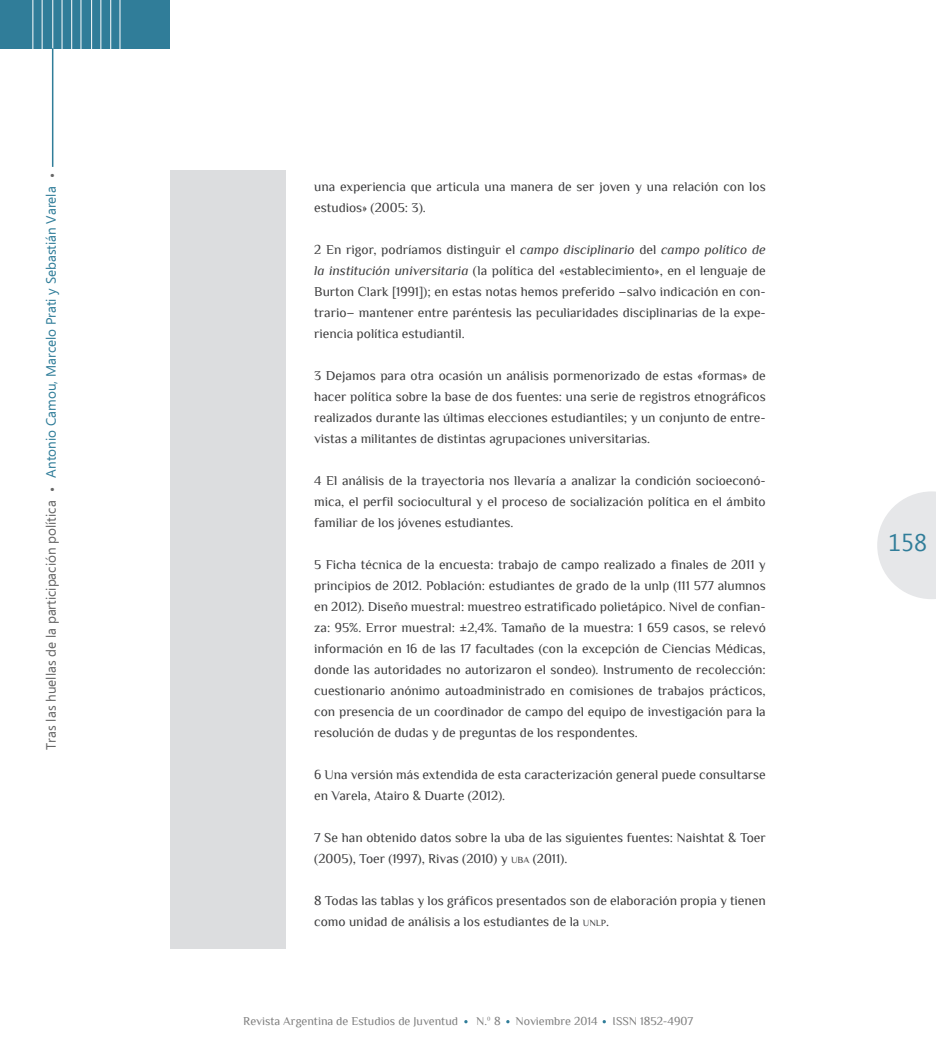
<style>
.page{position:relative;width:936px;height:1063px;background:#fff}
.page>*{position:absolute;margin:0;border:0;box-sizing:border-box;transform-origin:0 0}
.t1{font:24px "Ebrima";color:#307d99}
.tx_notas{font:13.5px/21px "Philosopher";color:#3e3e3f}
.t2{font:13.5px "Ebrima";color:#307d99}
.t3{font:13.5px "Ebrima";color:#666}
.t4{font:13.5px "Philosopher";color:#666}
.t5{font:12px "Philosopher";color:#808080}
.s1{font-style:italic}
.s2{font-size:9.45px}
</style>
<div class="page">
<div style="left:0;top:0;width:170px;height:48px;background:#307d99"></div>
<hr style="left:33px;top:0;width:1px;height:63px;background:#fff">
<hr style="left:110px;top:0;width:1px;height:50px;background:#fff">
<hr style="left:71px;top:0;width:1px;height:63px;background:#fff">
<hr style="left:52px;top:0;width:1px;height:63px;background:#fff">
<hr style="left:91px;top:0;width:1px;height:63px;background:#fff">
<hr style="left:42px;top:0;width:1px;height:63px;background:#fff">
<hr style="left:52px;top:48px;width:1px;height:119px;background:#307d99">
<hr style="left:120px;top:0;width:1px;height:50px;background:#fff">
<hr style="left:81px;top:0;width:1px;height:63px;background:#fff">
<hr style="left:62px;top:0;width:1px;height:63px;background:#fff">
<hr style="left:101px;top:0;width:1px;height:63px;background:#fff">
<svg style="left:877px;top:491px;width:58px;height:108px"></svg>
<div style="left:170px;top:170px;width:115px;height:778px;background:#dcdddf"></div>
<p class="t4" style="left:50px;top:168px;width:6px">•</p>
<p class="t2" style="left:41px;top:478px;width:293px;rotate:-90deg">Antonio Camou, Marcelo Prati y Sebastián Varela</p>
<p class="t3" style="left:41px;top:750px;width:251px;rotate:-90deg">Tras las huellas de la participación política</p>
<p class="t4" style="left:50px;top:483px;width:6px">•</p>
<p class="tx_notas" style="left:314px;top:176px;width:453px">una experiencia que articula una manera de ser joven y una relación con los estudios» (2005: 3).</p>
<p class="tx_notas" style="left:314px;top:239px;width:453px;text-align:justify">2 En rigor, podríamos distinguir el <span class="s1">campo disciplinario</span> del <span class="s1">campo político de la institución universitaria</span> (la política del «establecimiento», en el lenguaje de Burton Clark [1991]); en estas notas hemos preferido –salvo indicación en con&shy;trario– mantener entre paréntesis las peculiaridades disciplinarias de la expe&shy;riencia política estudiantil.</p>
<p class="tx_notas" style="left:314px;top:365px;width:453px;text-align:justify">3 Dejamos para otra ocasión un análisis pormenorizado de estas «formas» de hacer política sobre la base de dos fuentes: una serie de registros etnográficos realizados durante las últimas elecciones estudiantiles; y un conjunto de entre&shy;vistas a militantes de distintas agrupaciones universitarias.</p>
<p class="tx_notas" style="left:314px;top:470px;width:453px;text-align:justify">4 El análisis de la trayectoria nos llevaría a analizar la condición socioeconó&shy;mica, el perfil sociocultural y el proceso de socialización política en el ámbito familiar de los jóvenes estudiantes.</p>
<p class="tx_notas" style="left:314px;top:554px;width:453px;text-align:justify">5 Ficha técnica de la encuesta: trabajo de campo realizado a finales de 2011 y principios de 2012. Población: estudiantes de grado de la unlp (111 577 alumnos en 2012). Diseño muestral: muestreo estratificado polietápico. Nivel de confian&shy;za: 95%. Error muestral: ±2,4%. Tamaño de la muestra: 1 659 casos, se relevó información en 16 de las 17 facultades (con la excepción de Ciencias Médicas, donde las autoridades no autorizaron el sondeo). Instrumento de recolección: cuestionario anónimo autoadministrado en comisiones de trabajos prácticos, con presencia de un coordinador de campo del equipo de investigación para la resolución de dudas y de preguntas de los respondentes.</p>
<p class="tx_notas" style="left:314px;top:764px;width:453px">6 Una versión más extendida de esta caracterización general puede consultarse en Varela, Atairo &amp; Duarte (2012).</p>
<p class="tx_notas" style="left:314px;top:827px;width:453px">7 Se han obtenido datos sobre la uba de las siguientes fuentes: Naishtat &amp; Toer (2005), Toer (1997), Rivas (2010) y <span class="s2">UBA</span> (2011).</p>
<p class="tx_notas" style="left:314px;top:890px;width:453px">8 Todas las tablas y los gráficos presentados son de elaboración propia y tienen como unidad de análisis a los estudiantes de la <span class="s2">UNLP</span>.</p>
<p class="t5" style="left:243px;top:1015px;width:216px">Revista Argentina de Estudios de Juventud</p>
<p class="t5" style="left:476px;top:1015px;width:26px">N.º 8</p>
<p class="t5" style="left:515px;top:1015px;width:83px">Noviembre 2014</p>
<p class="t5" style="left:612px;top:1015px;width:82px">ISSN 1852-4907</p>
<p class="t1" style="left:888px;top:525px;width:40px">158</p>
</div>
